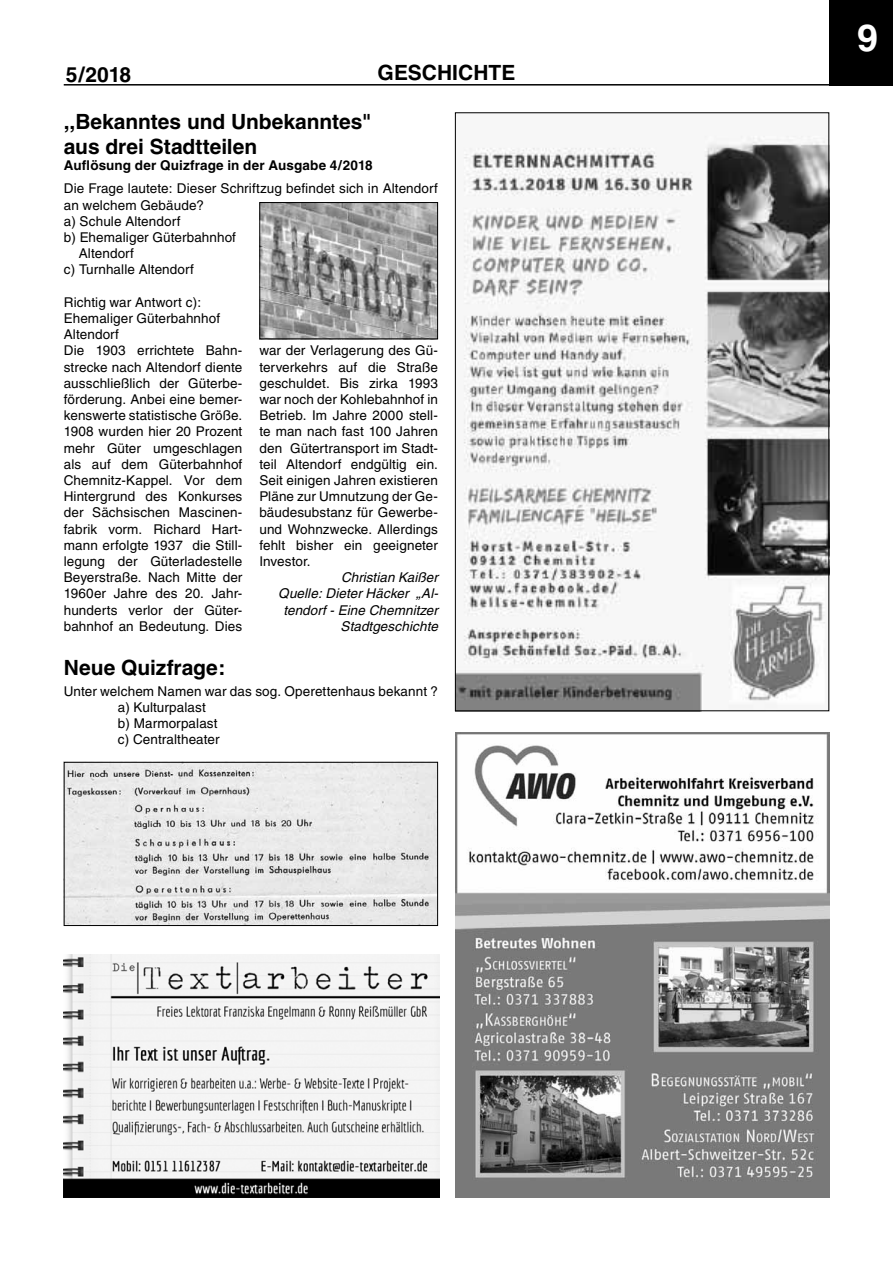
<style>
.page{position:relative;width:893px;height:1263px;background:#fff}
.page>*{position:absolute;margin:0;border:0;box-sizing:border-box;transform-origin:0 0}
.t1{font:700 37.5px "Helvetica";color:#fff}
.t2{font:700 21px/25.2px "Helvetica";color:#000}
.t3{font:13.5px/16.2px "Helvetica";letter-spacing:.01em;color:#000}
.t4{font:italic 13.5px/16.2px "Helvetica";letter-spacing:.005em;color:#000;text-align:right}
.t5{font:700 13.5px "Helvetica";letter-spacing:.01em;color:#000}
</style>
<div class="page">
<div style="left:829px;top:0;width:64px;height:86px;background:#000"></div>
<hr style="left:64px;top:84px;width:765px;height:2px;background:#000">
<img style="left:64px;top:955px;width:375px;height:243px">
<img style="left:455px;top:732px;width:374px;height:466px">
<img style="left:66px;top:764px;width:370px;height:160px">
<div style="left:64px;top:762px;width:374px;height:164px;border:1px solid #000"></div>
<img style="left:261px;top:204px;width:175px;height:133px">
<div style="left:259px;top:202px;width:179px;height:137px;border:1px solid #000"></div>
<img style="left:457px;top:136px;width:370px;height:573px">
<h2 class="t2" style="left:66px;top:62px;width:67px">5/2018</h2>
<h2 class="t2" style="left:378px;top:60px;width:45px">geschich</h2>
<h2 class="t2" style="left:489px;top:60px;width:28px">te</h2>
<h2 class="t2" style="left:64px;top:108px;width:309px">,,Bekanntes und Unbekanntes" aus drei Stadtteilen</h2>
<p class="t5" style="left:64px;top:157px;width:310px">Auflösung der Quizfrage in der Ausgabe 4/2018</p>
<p class="t3" style="left:64px;top:181px;width:376px">Die Frage lautete: Dieser Schriftzug befindet sich in Altendorf</p>
<p class="t3" style="left:64px;top:197px;width:142px">an welchem Gebäude?</p>
<p class="t3" style="left:64px;top:213px;width:118px">a) Schule Altendorf</p>
<p class="t3" style="left:64px;top:229px;width:174px">b) Ehemaliger Güterbahnhof</p>
<p class="t3" style="left:79px;top:245px;width:57px">Altendorf</p>
<p class="t3" style="left:64px;top:262px;width:132px">c) Turnhalle Altendorf</p>
<p class="t3" style="left:64px;top:294px;width:180px">Richtig war Antwort c):<br>Ehemaliger Güterbahnhof<br>Altendorf<br>Die 1903 errichtete Bahn&shy;strecke nach Altendorf diente ausschließlich der Güterbe&shy;förderung. Anbei eine bemer&shy;kenswerte statistische Größe.<br>1908 wurden hier 20 Prozent mehr Güter umgeschlagen als auf dem Güterbahnhof<br>Chemnitz-Kappel. Vor dem<br>Hintergrund des Konkurses der Sächsischen Mascinen&shy;fabrik vorm. Richard Hart&shy;mann erfolgte 1937 die Still&shy;legung der Güterladestelle<br>Beyerstraße. Nach Mitte der<br>1960er Jahre des 20. Jahr&shy;hunderts verlor der Güter&shy;bahnhof an Bedeutung. Dies</p>
<h2 class="t2" style="left:64px;top:655px;width:163px">Neue Quizfrage:</h2>
<p class="t3" style="left:259px;top:343px;width:180px;text-align:justify">war der Verlagerung des Gü&shy;terverkehrs auf die Straße geschuldet. Bis zirka 1993 war noch der Kohlebahnhof in Betrieb. Im Jahre 2000 stell&shy;te man nach fast 100 Jahren den Gütertransport im Stadt&shy;teil Altendorf endgültig ein.<br>Seit einigen Jahren existieren Pläne zur Umnutzung der Ge&shy;bäudesubstanz für Gewerbe&shy;und Wohnzwecke. Allerdings fehlt bisher ein geeigneter Investor.</p>
<p class="t4" style="left:278px;top:569px;width:161px">Christian Kaißer<br>Quelle: Dieter Häcker „Al&shy;tendorf - Eine Chemnitzer<br>Stadtgeschichte</p>
<p class="t3" style="left:118px;top:683px;width:322px;text-indent:-54px">Unter welchem Namen war das sog. Operettenhaus bekannt ? a) Kulturpalast<br>b) Marmorpalast<br>c) Centraltheater</p>
<h1 class="t1" style="left:857px;top:15px;width:22px">9</h1>
</div>
